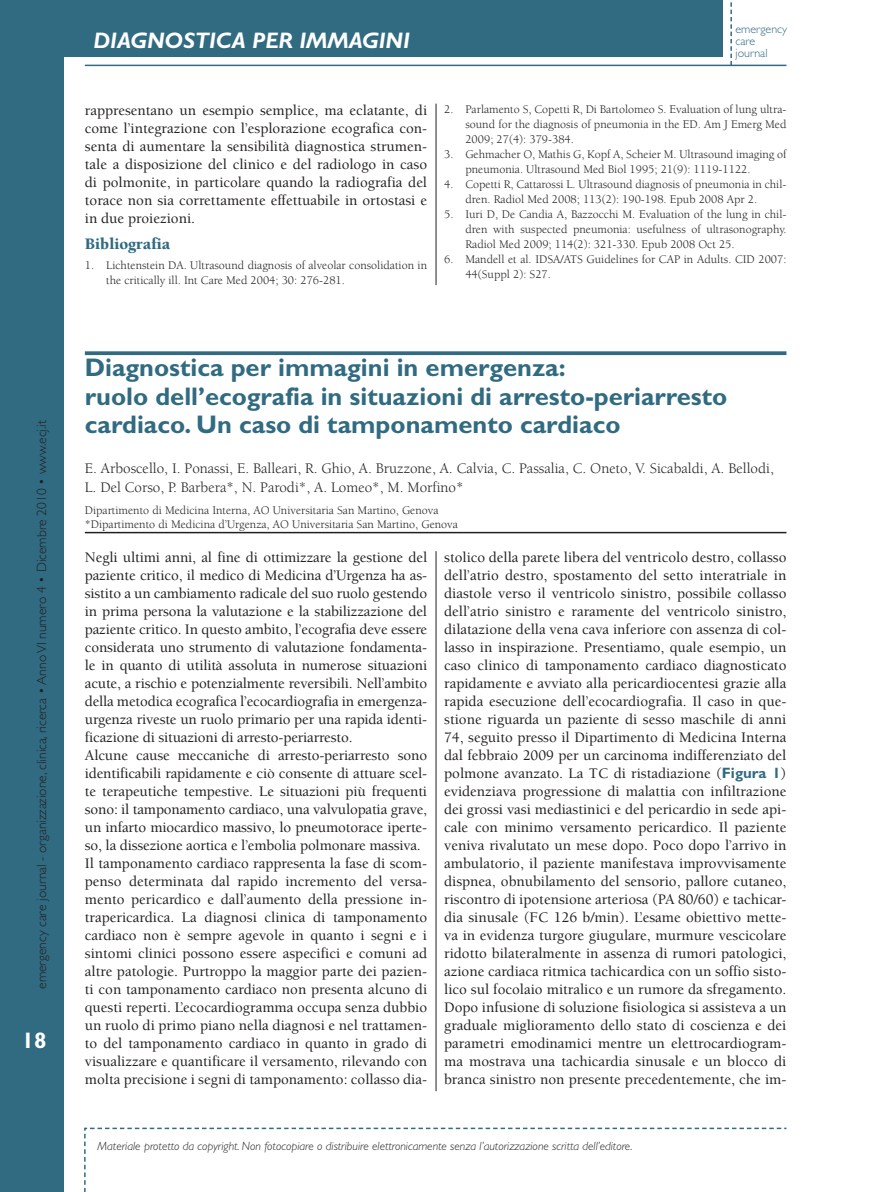
<style>
.page{position:relative;width:870px;height:1192px;background:#fff}
.page>*{position:absolute;margin:0;border:0;box-sizing:border-box;transform-origin:0 0}
.t1{font:700 25.5px/28.5px "Gill Sans";color:#316b81}
.t2{font:italic 700 22.5px "Gill Sans";color:#fff}
.t3{font:700 22.5px "Gill Sans";color:#fff}
.t4{font:900 16.5px "Berkeley";color:#316b81}
.t5{font:500 15px/18px "Berkeley";letter-spacing:-.01em;color:#231f20;text-align:justify}
.t6{font:15px/18.8px "Berkeley";color:#231f20}
.t7{font:300 13.5px "Gill Sans";color:#231f20}
.t8{font:12px/15px "Berkeley";color:#231f20}
.t9{font:italic 300 12px "Gill Sans";color:#231f20}
.t10{font:300 12px/12px "Gill Sans";color:#316b81}
.s1{font-family:"Gill Sans";font-weight:700;color:#316b81}
</style>
<div class="page">
<div style="left:0;top:0;width:723px;height:57px;background:#316b81"></div>
<div style="left:0;top:0;width:64px;height:1192px;background:#316b81"></div>
<hr style="left:85px;top:65px;width:701px;height:1px;background:#316b81">
<svg style="left:730px;top:2px;width:2px;height:63px"></svg>
<svg style="left:84px;top:1127px;width:703px;height:65px"></svg>
<hr style="left:436px;top:104px;width:1px;height:181px;background:#231f20">
<hr style="left:436px;top:551px;width:1px;height:540px;background:#231f20">
<svg style="left:85px;top:351px;width:701px;height:4px;background:#41778b"></svg>
<hr style="left:85px;top:532px;width:701px;height:1px;background:#231f20">
<p class="t7" style="left:34px;top:989px;width:570px;rotate:-90deg">emergency care journal - organizzazione, clinica, ricerca • Anno VI numero 4 • Dicembre 2010 • www.ecj.it</p>
<h2 class="t3" style="left:22px;top:1027px;width:26px">18</h2>
<h2 class="t2" style="left:93px;top:28px;width:318px">DIAGNOSTICA PER IMMAGINI</h2>
<p class="t10" style="left:735px;top:23px;width:53px">emergency care journal</p>
<p class="t5" style="left:85px;top:101px;width:344px">rappresentano un esempio semplice, ma eclatante, di come l’integrazione con l’esplorazione ecografica con&shy;senta di aumentare la sensibilità diagnostica strumen&shy;tale a disposizione del clinico e del radiologo in caso di polmonite, in particolare quando la radiografia del torace non sia correttamente effettuabile in ortostasi e in due proiezioni.</p>
<p class="t4" style="left:85px;top:235px;width:87px">Bibliografia</p>
<p class="t8" style="left:106px;top:258px;width:322px;text-indent:-21px">1. Lichtenstein DA. Ultrasound diagnosis of alveolar consolidation in the critically ill. Int Care Med 2004; 30: 276-281.</p>
<p class="t8" style="left:465px;top:102px;width:323px;text-align:justify;text-indent:-21px">2. Parlamento S, Copetti R, Di Bartolomeo S. Evaluation of lung ultra&shy;sound for the diagnosis of pneumonia in the ED. Am J Emerg Med 2009; 27(4): 379-384.</p>
<p class="t8" style="left:465px;top:147px;width:323px;text-indent:-21px">3. Gehmacher O, Mathis G, Kopf A, Scheier M. Ultrasound imaging of pneumonia. Ultrasound Med Biol 1995; 21(9): 1119-1122.</p>
<p class="t8" style="left:465px;top:177px;width:323px;text-indent:-21px">4. Copetti R, Cattarossi L. Ultrasound diagnosis of pneumonia in chil&shy;dren. Radiol Med 2008; 113(2): 190-198. Epub 2008 Apr 2.</p>
<p class="t8" style="left:465px;top:207px;width:323px;text-align:justify;text-indent:-21px">5. Iuri D, De Candia A, Bazzocchi M. Evaluation of the lung in chil&shy;dren with suspected pneumonia: usefulness of ultrasonography.<br>Radiol Med 2009; 114(2): 321-330. Epub 2008 Oct 25.</p>
<p class="t8" style="left:465px;top:252px;width:323px;text-indent:-21px">6. Mandell et al. IDSA/ATS Guidelines for CAP in Adults. CID 2007:<br>44(Suppl 2): S27.</p>
<h1 class="t1" style="left:85px;top:353px;width:644px">Diagnostica per immagini in emergenza:<br>ruolo dell’ecografia in situazioni di arresto-periarresto cardiaco. Un caso di tamponamento cardiaco</h1>
<p class="t6" style="left:85px;top:460px;width:691px">E. Arboscello, I. Ponassi, E. Balleari, R. Ghio, A. Bruzzone, A. Calvia, C. Passalia, C. Oneto, V. Sicabaldi, A. Bellodi,<br>L. Del Corso, P. Barbera*, N. Parodi*, A. Lomeo*, M. Morfino*</p>
<p class="t8" style="left:85px;top:504px;width:375px;line-height:13.5px">Dipartimento di Medicina Interna, AO Universitaria San Martino, Genova *Dipartimento di Medicina d’Urgenza, AO Universitaria San Martino, Genova</p>
<p class="t5" style="left:85px;top:549px;width:344px;text-align:left">Negli ultimi anni, al fine di ottimizzare la gestione del paziente critico, il medico di Medicina d’Urgenza ha as&shy;sistito a un cambiamento radicale del suo ruolo gestendo in prima persona la valutazione e la stabilizzazione del paziente critico. In questo ambito, l’ecografia deve essere considerata uno strumento di valutazione fondamenta&shy;le in quanto di utilità assoluta in numerose situazioni acute, a rischio e potenzialmente reversibili. Nell’ambito della metodica ecografica l’ecocardiografia in emergenza&shy;urgenza riveste un ruolo primario per una rapida identi&shy;ficazione di situazioni di arresto-periarresto.<br>Alcune cause meccaniche di arresto-periarresto sono identificabili rapidamente e ciò consente di attuare scel&shy;te terapeutiche tempestive. Le situazioni più frequenti sono: il tamponamento cardiaco, una valvulopatia grave, un infarto miocardico massivo, lo pneumotorace iperte&shy;so, la dissezione aortica e l’embolia polmonare massiva.<br>Il tamponamento cardiaco rappresenta la fase di scom&shy;penso determinata dal rapido incremento del versa&shy;mento pericardico e dall’aumento della pressione in&shy;trapericardica. La diagnosi clinica di tamponamento cardiaco non è sempre agevole in quanto i segni e i sintomi clinici possono essere aspecifici e comuni ad altre patologie. Purtroppo la maggior parte dei pazien&shy;ti con tamponamento cardiaco non presenta alcuno di questi reperti. L’ecocardiogramma occupa senza dubbio un ruolo di primo piano nella diagnosi e nel trattamen&shy;to del tamponamento cardiaco in quanto in grado di visualizzare e quantificare il versamento, rilevando con molta precisione i segni di tamponamento: collasso dia-</p>
<p class="t5" style="left:444px;top:549px;width:344px">stolico della parete libera del ventricolo destro, collasso dell’atrio destro, spostamento del setto interatriale in diastole verso il ventricolo sinistro, possibile collasso dell’atrio sinistro e raramente del ventricolo sinistro, dilatazione della vena cava inferiore con assenza di col&shy;lasso in inspirazione. Presentiamo, quale esempio, un caso clinico di tamponamento cardiaco diagnosticato rapidamente e avviato alla pericardiocentesi grazie alla rapida esecuzione dell’ecocardiografia. Il caso in que&shy;stione riguarda un paziente di sesso maschile di anni 74, seguito presso il Dipartimento di Medicina Interna dal febbraio 2009 per un carcinoma indifferenziato del polmone avanzato. La TC di ristadiazione (<span class="s1">Figura 1</span>) evidenziava progressione di malattia con infiltrazione dei grossi vasi mediastinici e del pericardio in sede api&shy;cale con minimo versamento pericardico. Il paziente veniva rivalutato un mese dopo. Poco dopo l’arrivo in ambulatorio, il paziente manifestava improvvisamente dispnea, obnubilamento del sensorio, pallore cutaneo, riscontro di ipotensione arteriosa (PA 80/60) e tachicar&shy;dia sinusale (FC 126 b/min). L’esame obiettivo mette&shy;va in evidenza turgore giugulare, murmure vescicolare ridotto bilateralmente in assenza di rumori patologici, azione cardiaca ritmica tachicardica con un soffio sisto&shy;lico sul focolaio mitralico e un rumore da sfregamento.<br>Dopo infusione di soluzione fisiologica si assisteva a un graduale miglioramento dello stato di coscienza e dei parametri emodinamici mentre un elettrocardiogram&shy;ma mostrava una tachicardia sinusale e un blocco di branca sinistro non presente precedentemente, che im-</p>
<p class="t9" style="left:98px;top:1139px;width:536px">Materiale protetto da copyright. Non fotocopiare o distribuire elettronicamente senza l’autorizzazione scritta dell’editore.</p>
</div>
